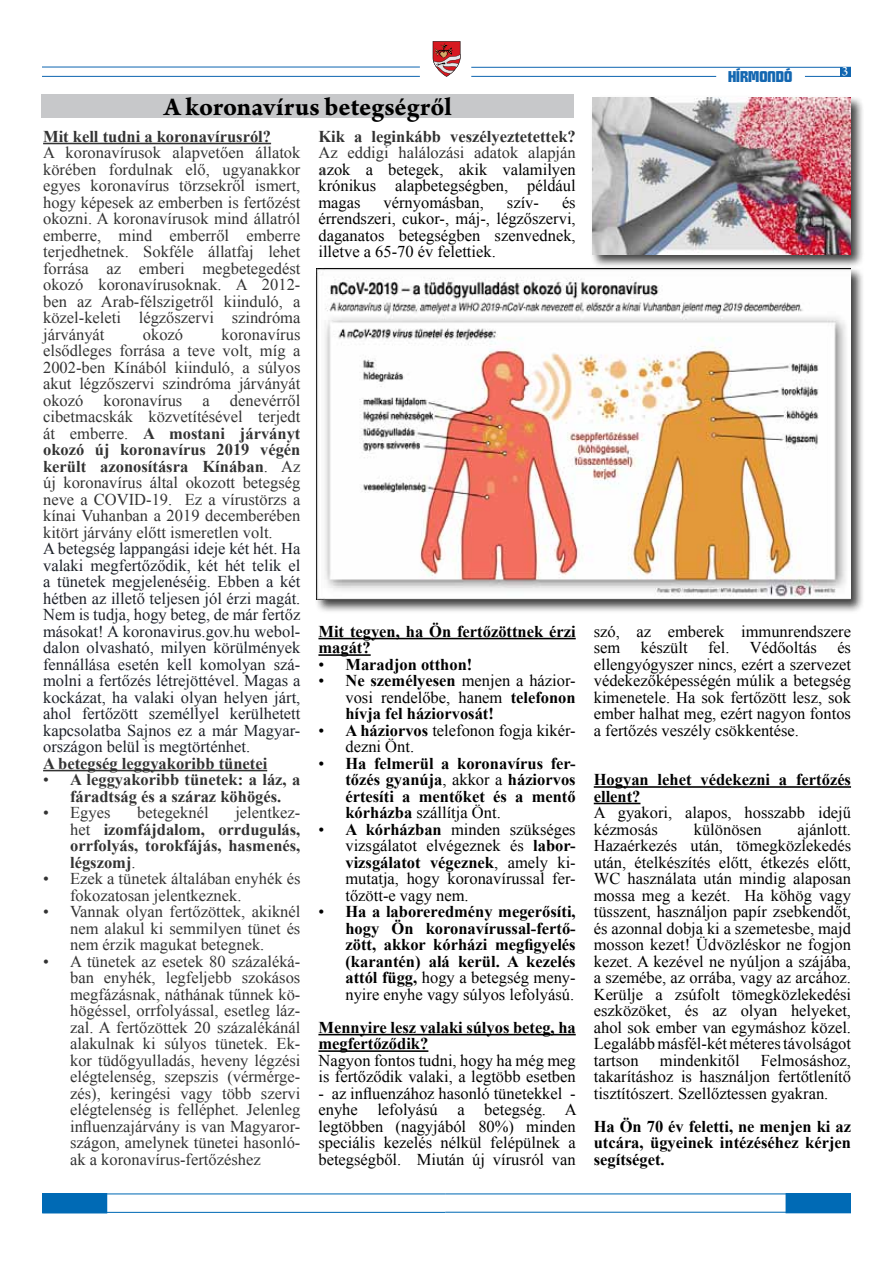
<style>
.page{position:relative;width:893px;height:1263px;background:#fff}
.page>*{position:absolute;margin:0;border:0;box-sizing:border-box;transform-origin:0 0}
.t1{font:700 27px "Arno Pro";color:#000}
.t2{font:16.5px/16.5px "Times New Roman";color:#000;text-align:justify}
.t3{font:16.5px/16.5px "Times New Roman";color:#333;text-align:justify}
.t4{font:700 16.5px/16.5px "Times New Roman";color:#000;text-align:justify}
.t5{font:16.5px/16.5px "Times New Roman";color:#1d2129;text-align:justify}
.t6{font:16.5px/16.5px "Times New Roman";color:#323232;text-align:justify}
.t7{font:700 16.5px/16.5px "Times New Roman";color:#333;text-align:center}
.t8{font:700 16.5px "Times New Roman";color:#323232}
.t9{font:15.45px "First Prize Bold Upright";color:#1367b1}
.t10{font:13.5px "Arno Pro Sm Text";color:#fff}
.s1{font-weight:700}
.s2{font-weight:400}
.s3{color:#323232}
.s4{font-weight:700;color:#323232}
</style>
<div class="page">
<hr style="left:43px;top:67px;width:377px;height:1px;background:#1066b1">
<hr style="left:43px;top:76px;width:377px;height:1px;background:#1066b1">
<hr style="left:471px;top:67px;width:379px;height:1px;background:#1066b1">
<hr style="left:471px;top:76px;width:245px;height:1px;background:#1066b1">
<svg style="left:433px;top:41px;width:27px;height:36px"></svg>
<hr style="left:805px;top:76px;width:45px;height:1px;background:#1066b1">
<div style="left:840px;top:67px;width:10px;height:10px;background:#1066b1"></div>
<hr style="left:43px;top:1193px;width:402px;height:1px;background:#006ab5">
<hr style="left:43px;top:1212px;width:402px;height:1px;background:#006ab5">
<div style="left:43px;top:1193px;width:64px;height:20px;background:#006ab5"></div>
<hr style="left:445px;top:1193px;width:405px;height:1px;background:#006ab5">
<hr style="left:445px;top:1212px;width:405px;height:1px;background:#006ab5">
<div style="left:786px;top:1193px;width:64px;height:20px;background:#006ab5"></div>
<hr style="left:43px;top:143px;width:228px;height:1px;background:#333">
<hr style="left:43px;top:770px;width:224px;height:1px;background:#333">
<hr style="left:318px;top:638px;width:258px;height:1px;background:#000">
<hr style="left:318px;top:654px;width:53px;height:2px;background:#000">
<hr style="left:318px;top:1034px;width:258px;height:1px;background:#000">
<hr style="left:318px;top:1050px;width:110px;height:2px;background:#000">
<hr style="left:594px;top:786px;width:257px;height:2px;background:#000">
<hr style="left:594px;top:803px;width:46px;height:1px;background:#000">
<div style="left:42px;top:94px;width:532px;height:24px;background:#c7c8ca"></div>
<div style="left:315px;top:266px;width:549px;height:347px;background:#000;opacity:.75"></div>
<img style="left:317px;top:268px;width:533px;height:331px">
<div style="left:590px;top:96px;width:275px;height:173px;background:#000;opacity:.75"></div>
<img style="left:592px;top:98px;width:258px;height:156px">
<h1 class="t1" style="left:164px;top:91px;width:289px">A koronavírus betegségről</h1>
<p class="t7" style="left:43px;top:128px;width:229px">Mit kell tudni a koronavírusról?</p>
<p class="t3" style="left:43px;top:144px;width:259px">A koronavírusok alapvetően állatok körében fordulnak elő, ugyanakkor egyes koronavírus törzsekről ismert, hogy képesek az emberben is fertőzést okozni. A koronavírusok mind állatról emberre, mind emberről emberre terjedhetnek. Sokféle állatfaj lehet forrása az emberi megbetegedést okozó koronavírusoknak. A 2012- ben az Arab-félszigetről kiinduló, a közel-keleti légzőszervi szindróma járványát</p>
<p class="t3" style="left:43px;top:326px;width:259px;text-indent:178px">koronavírus elsődleges forrása a teve volt, míg a 2002-ben Kínából kiinduló, a súlyos akut légzőszervi szindróma járványát okozó koronavírus a denevérről cibetmacskák közvetítésével terjedt át emberre. <span class="s1">A mostani járványt okozó új koronavírus 2019 végén került azonosításra Kínában</span>. Az új koronavírus által okozott betegség neve a COVID-19. Ez a vírustörzs a kínai Vuhanban a 2019 decemberében kitört járvány előtt ismeretlen volt.</p>
<p class="t5" style="left:43px;top:540px;width:259px">A betegség lappangási ideje két hét. Ha valaki megfertőződik, két hét telik el a tünetek megjelenéséig. Ebben a két hétben az illető teljesen jól érzi magát.<br>Nem is tudja, hogy beteg, de már fertőz másokat! A koronavirus.gov.hu webol&shy;dalon olvasható, milyen körülmények fennállása esetén kell komolyan szá&shy;molni a fertőzés létrejöttével. Magas a kockázat, ha valaki olyan helyen járt, ahol fertőzött személlyel kerülhetett kapcsolatba Sajnos ez a már Magyar&shy;országon belül is megtörténhet.</p>
<p class="t7" style="left:43px;top:755px;width:226px">A betegség leggyakoribb tünetei</p>
<p class="t7" style="left:43px;top:771px;width:259px"><span class="s2">•</span> A leggyakoribb tünetek: a láz, a fáradtság és a száraz köhögés.</p>
<p class="t3" style="left:43px;top:804px;width:69px">• Egyes</p>
<p class="t3" style="left:137px;top:804px;width:73px">betegeknél</p>
<p class="t3" style="left:143px;top:326px;width:42px">okozó</p>
<p class="t7" style="left:70px;top:804px;width:232px;text-align:justify;text-indent:165px"><span class="s2">jelentkez&shy;het</span> izomfájdalom, orrdugulás, orrfolyás, torokfájás, hasmenés, légszomj<span class="s2">.</span></p>
<p class="t3" style="left:70px;top:870px;width:232px;text-indent:-27px">• Ezek a tünetek általában enyhék és fokozatosan jelentkeznek.</p>
<p class="t3" style="left:70px;top:903px;width:232px;text-indent:-27px">• Vannak olyan fertőzöttek, akiknél nem alakul ki semmilyen tünet és nem érzik magukat betegnek.</p>
<p class="t6" style="left:70px;top:953px;width:232px;text-indent:-27px">• A tünetek az esetek 80 százaléká&shy;ban enyhék, legfeljebb szokásos megfázásnak, náthának tűnnek kö&shy;högéssel, orrfolyással, esetleg láz&shy;zal. A fertőzöttek 20 százalékánál alakulnak ki súlyos tünetek. Ek&shy;kor tüdőgyulladás, heveny légzési elégtelenség, szepszis (vérmérge&shy;zés), keringési vagy több szervi elégtelenség is felléphet. Jelenleg influenzajárvány is van Magyaror&shy;szágon, amelynek tünetei hasonló&shy;ak a koronavírus-fertőzéshez</p>
<p class="t8" style="left:318px;top:125px;width:259px">Kik a leginkább veszélyeztetettek?</p>
<p class="t2" style="left:318px;top:144px;width:259px"><span class="s3">Az eddigi halálozási adatok alapján </span><span class="s4">a</span>zok a betegek, akik valamilyen krónikus alapbetegségben, például magas</p>
<p class="t2" style="left:384px;top:194px;width:102px">vérnyomásban,</p>
<p class="t2" style="left:507px;top:194px;width:34px">szív-</p>
<p class="t2" style="left:318px;top:194px;width:259px;text-indent:244px">és érrendszeri, cukor-, máj-, légzőszervi, daganatos betegségben szenvednek, illetve a 65-70 év felettiek.</p>
<p class="t4" style="left:318px;top:623px;width:259px">Mit tegyen, ha Ön fertőzöttnek érzi magát?</p>
<p class="t4" style="left:318px;top:656px;width:155px"><span class="s2">•</span> Maradjon otthon!</p>
<p class="t4" style="left:345px;top:672px;width:232px;text-indent:-27px"><span class="s2">•</span> Ne személyesen <span class="s2">menjen a házior&shy;vosi rendelőbe, hanem</span> telefonon hívja fel háziorvosát!</p>
<p class="t2" style="left:345px;top:722px;width:232px;text-indent:-27px">• <span class="s1">A háziorvos</span> telefonon fogja kikér&shy;dezni Önt.</p>
<p class="t4" style="left:345px;top:755px;width:232px;text-indent:-27px"><span class="s2">•</span> Ha felmerül a koronavírus fer&shy;tőzés gyanúja<span class="s2">, akkor a</span> háziorvos értesíti a mentőket és a mentő kórházba <span class="s2">szállítja Önt.</span></p>
<p class="t2" style="left:345px;top:821px;width:232px;text-indent:-27px">• <span class="s1">A kórházban</span> minden szükséges vizsgálatot elvégeznek és <span class="s1">labor&shy;vizsgálatot végeznek</span>, amely ki&shy;mutatja, hogy koronavírussal fer&shy;tőzött-e vagy nem.</p>
<p class="t4" style="left:345px;top:903px;width:232px;text-indent:-27px"><span class="s2">•</span> Ha a laboreredmény megerősíti, hogy Ön koronavírussal-fertő&shy;zött, akkor kórházi megfigyelés (karantén) alá kerül. A kezelés attól függ, <span class="s2">hogy a betegség men - nyire enyhe vagy súlyos lefolyású.</span></p>
<p class="t4" style="left:318px;top:1019px;width:259px">Mennyire lesz valaki súlyos beteg, ha megfertőződik?</p>
<p class="t2" style="left:318px;top:1052px;width:259px">Nagyon fontos tudni, hogy ha még meg is fertőződik valaki, a legtöbb esetben</p>
<p class="t2" style="left:318px;top:1085px;width:260px">- az influenzához hasonló tünetekkel - enyhe lefolyású a betegség. A legtöbben (nagyjából 80%) minden speciális kezelés nélkül felépülnek a betegségből. Miután új vírusról van</p>
<p class="t9" style="left:728px;top:65px;width:66px">HÍRMONDÓ</p>
<p class="t10" style="left:842px;top:64px;width:8px">3</p>
<p class="t2" style="left:594px;top:623px;width:259px">szó, az emberek immunrendszere sem készült fel. Védőoltás és ellengyógyszer nincs, ezért a szervezet védekezőképességén múlik a betegség kimenetele. Ha sok fertőzött lesz, sok ember halhat meg, ezért nagyon fontos a fertőzés veszély csökkentése.</p>
<p class="t4" style="left:594px;top:771px;width:259px">Hogyan lehet védekezni a fertőzés ellent?</p>
<p class="t2" style="left:594px;top:804px;width:259px">A gyakori, alapos, hosszabb idejű kézmosás</p>
<p class="t2" style="left:594px;top:821px;width:259px;text-indent:204px">ajánlott.<br>Hazaérkezés után, tömegközlekedés után, ételkészítés előtt, étkezés előtt, WC használata után mindig alaposan mossa meg a kezét. Ha köhög vagy tüsszent, használjon papír zsebkendőt, és azonnal dobja ki a szemetesbe, majd mosson kezet! Üdvözléskor ne fogjon kezet. A kezével ne nyúljon a szájába, a szemébe, az orrába, vagy az arcához.<br>Kerülje a zsúfolt tömegközlekedési eszközöket, és az olyan helyeket, ahol sok ember van egymáshoz közel.<br>Legalább másfél-két méteres távolságot tartson</p>
<p class="t2" style="left:694px;top:821px;width:69px">különösen</p>
<p class="t2" style="left:594px;top:1052px;width:259px;text-indent:167px">Felmosáshoz, takarításhoz is használjon fertőtlenítő tisztítószert. Szellőztessen gyakran.</p>
<p class="t4" style="left:594px;top:1117px;width:259px">Ha Ön 70 év feletti, ne menjen ki az utcára, ügyeinek intézéséhez kérjen segítséget.</p>
<p class="t2" style="left:660px;top:1052px;width:81px">mindenkitől</p>
</div>
